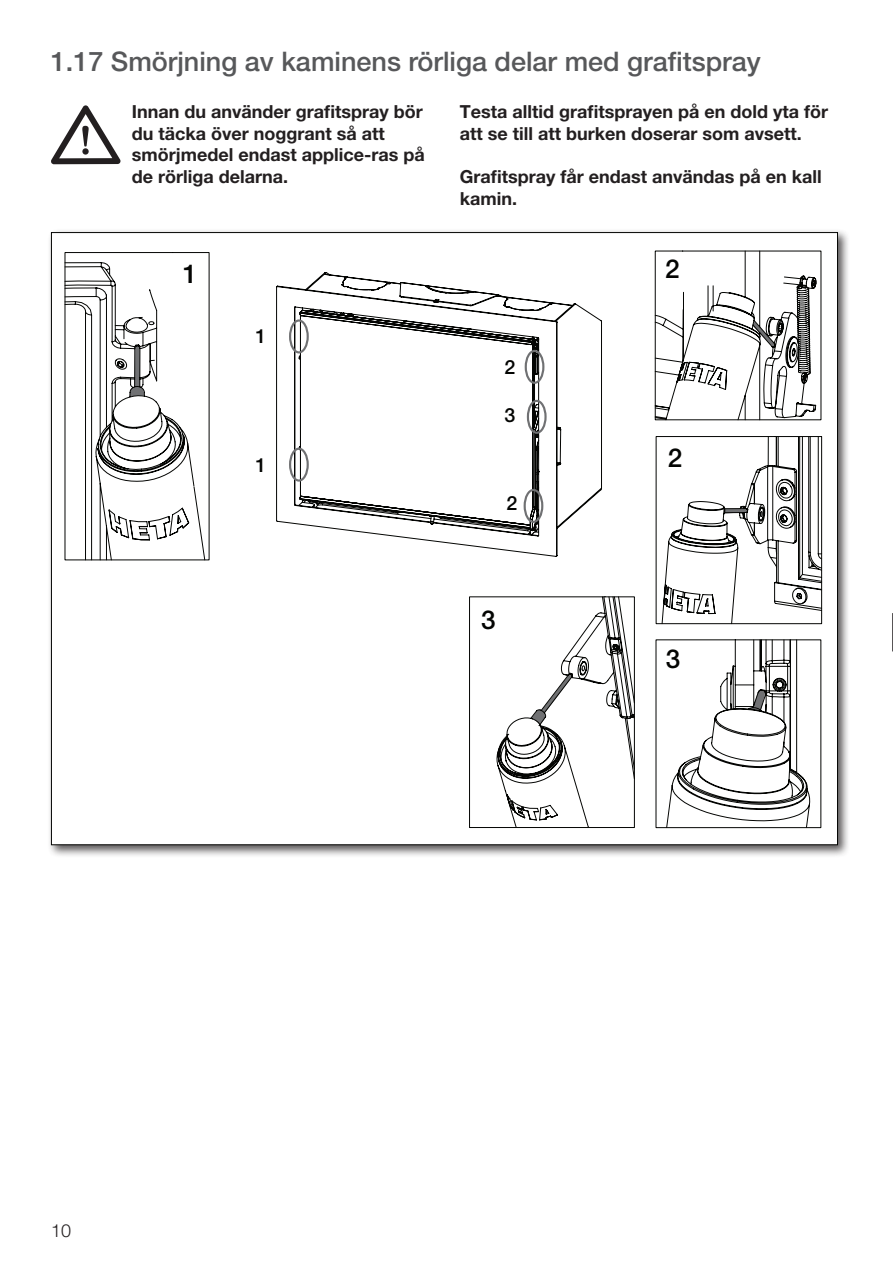
<style>
.page{position:relative;width:893px;height:1263px;background:#fff}
.page>*{position:absolute;margin:0;border:0;box-sizing:border-box;transform-origin:0 0}
.t1{font:500 27px "Helvetica Neue LT Pro";color:#57585a}
.t2{font:500 26.1px "Helvetica Neue LT Pro";color:#040503}
.t3{font:500 19.5px "Helvetica Neue LT Pro";color:#040503}
.t4{font:700 18px/21.6px "Helvetica Neue LT Pro";color:#231f20}
.t5{font:300 18px "Helvetica Neue LT Pro";color:#231f20}
</style>
<div class="page">
<hr style="left:892px;top:613px;width:1px;height:38px;background:#231f20">
<div style="left:47px;top:228px;width:803px;height:629px;background:#231f20;opacity:.75"></div>
<div style="left:51px;top:232px;width:787px;height:613px;background:#fff;border:1px solid #040503"></div>
<svg style="left:276px;top:272px;width:326px;height:285px"></svg>
<svg style="left:65px;top:252px;width:145px;height:309px"></svg>
<div style="left:289px;top:319px;width:20px;height:34px;border:2px solid #707173;border-radius:50%"></div>
<div style="left:289px;top:448px;width:20px;height:34px;border:2px solid #707173;border-radius:50%"></div>
<svg style="left:654px;top:250px;width:167px;height:171px"></svg>
<svg style="left:656px;top:436px;width:166px;height:188px"></svg>
<svg style="left:469px;top:596px;width:166px;height:232px"></svg>
<svg style="left:655px;top:639px;width:166px;height:189px"></svg>
<div style="left:525px;top:350px;width:19px;height:34px;border:2px solid #707173;border-radius:50%"></div>
<div style="left:527px;top:400px;width:20px;height:34px;border:2px solid #707173;border-radius:50%"></div>
<div style="left:524px;top:489px;width:19px;height:34px;border:2px solid #707173;border-radius:50%"></div>
<svg style="left:51px;top:105px;width:70px;height:59px"></svg>
<svg style="left:82px;top:148px;width:7px;height:7px"></svg>
<h1 class="t1" style="left:51px;top:45px;width:711px">1.17 Smörjning av kaminens rörliga delar med grafitspray</h1>
<p class="t4" style="left:132px;top:101px;width:294px">Innan du använder grafitspray bör du täcka över noggrant så att smörjmedel endast applice-ras på de rörliga delarna.</p>
<p class="t4" style="left:460px;top:101px;width:370px">Testa alltid grafitsprayen på en dold yta för att se till att burken doserar som avsett.</p>
<p class="t4" style="left:460px;top:165px;width:364px">Grafitspray får endast användas på en kall kamin.</p>
<h2 class="t2" style="left:183px;top:258px;width:16px">1</h2>
<p class="t3" style="left:256px;top:325px;width:12px">1</p>
<p class="t3" style="left:256px;top:453px;width:12px">1</p>
<p class="t3" style="left:504px;top:355px;width:12px">2</p>
<p class="t3" style="left:504px;top:403px;width:12px">3</p>
<p class="t3" style="left:506px;top:491px;width:12px">2</p>
<h2 class="t2" style="left:481px;top:604px;width:16px">3</h2>
<h2 class="t2" style="left:665px;top:253px;width:16px">2</h2>
<h2 class="t2" style="left:668px;top:442px;width:16px">2</h2>
<h2 class="t2" style="left:666px;top:643px;width:16px">3</h2>
<p class="t5" style="left:51px;top:1219px;width:22px">10</p>
</div>
